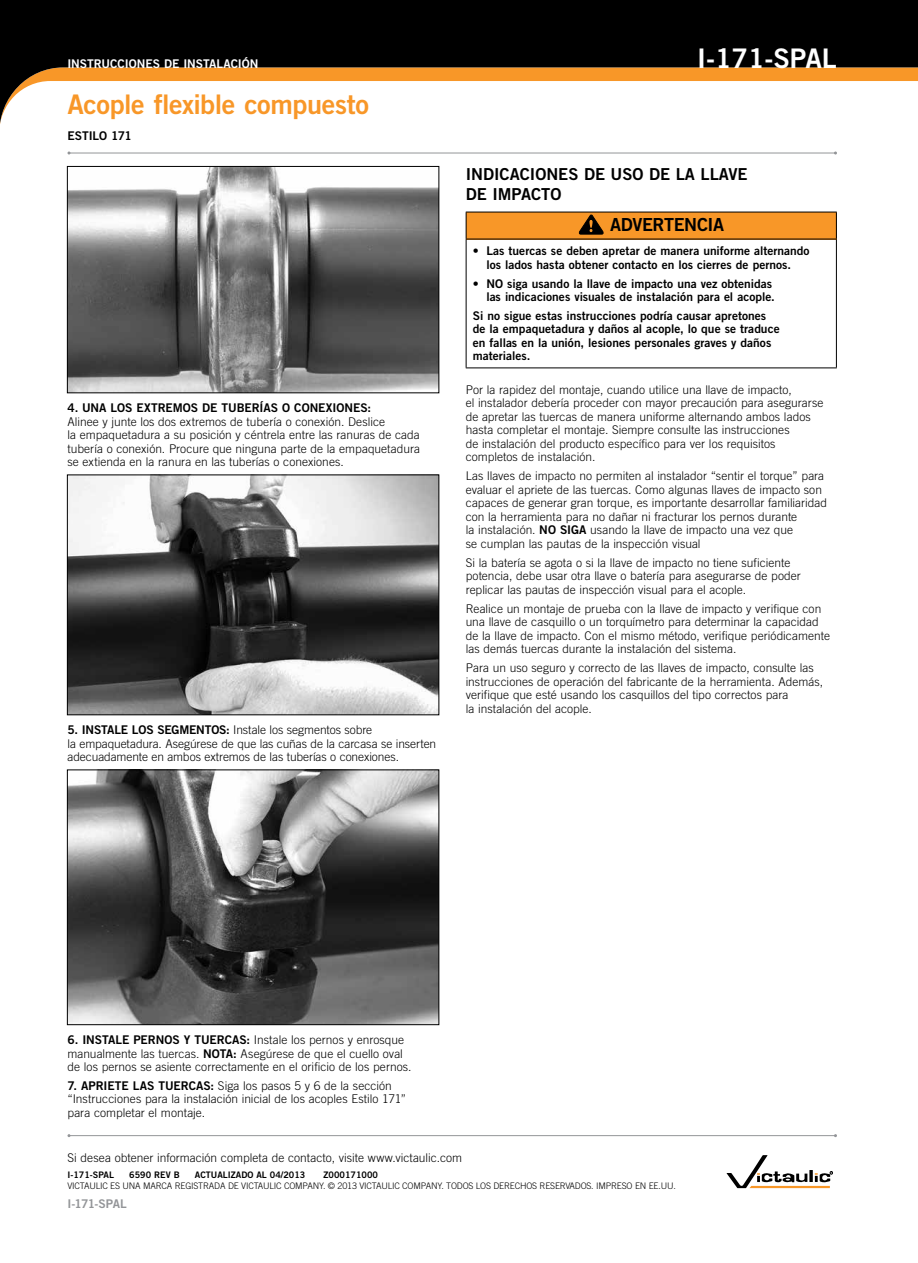
<style>
.page{position:relative;width:918px;height:1263px;background:#fff}
.page>*{position:absolute;margin:0;border:0;box-sizing:border-box;transform-origin:0 0}
.t1{font:27px "Trade Gothic LT Std Bd 2";letter-spacing:-.02em;color:#f89728}
.t2{font:27px "Trade Gothic LT Std Bd 2";color:#fff}
.t3{font:18px "Trade Gothic LT Std Bd 2";letter-spacing:-.02em;color:#000}
.t4{font:16.5px/19.8px "Trade Gothic LT Std Bd 2";color:#000}
.t5{font:300 12px/13.5px "Trade Gothic LT Std";color:#000}
.t6{font:12px/13.5px "Trade Gothic LT Std Bd 2";color:#000;text-align:center}
.t7{font:12px "Trade Gothic LT Std Bd 2";letter-spacing:-.01em;color:#fff}
.t8{font:12px "Trade Gothic LT Std Bd 2";letter-spacing:-.035em;color:#939598}
.t9{font:300 9px "Trade Gothic LT Std";letter-spacing:-.02em;color:#000}
.t10{font:9px "Trade Gothic LT Std Bd 2";color:#000}
.s1{font-family:"Trade Gothic LT Std Bd 2";font-weight:400}
</style>
<div class="page">
<img style="left:69px;top:168px;width:368px;height:223px">
<div style="left:67px;top:166px;width:372px;height:227px;border:1px solid #000"></div>
<img style="left:69px;top:476px;width:368px;height:237px">
<div style="left:67px;top:474px;width:372px;height:241px;border:1px solid #000"></div>
<img style="left:69px;top:771px;width:368px;height:252px">
<div style="left:67px;top:769px;width:372px;height:256px;border:1px solid #000"></div>
<div style="left:466px;top:212px;width:370px;height:27px;background:#f89728"></div>
<hr style="left:466px;top:212px;width:371px;height:1px;background:#000">
<svg style="left:466px;top:212px;width:1px;height:27px"></svg>
<svg style="left:836px;top:212px;width:1px;height:27px"></svg>
<hr style="left:466px;top:239px;width:371px;height:1px;background:#000">
<hr style="left:466px;top:239px;width:1px;height:128px;background:#000">
<hr style="left:836px;top:239px;width:1px;height:128px;background:#000">
<hr style="left:466px;top:367px;width:371px;height:1px;background:#000">
<svg style="left:579px;top:215px;width:25px;height:19px"></svg>
<svg style="left:0;top:0;width:918px;height:124px;fill:#000"></svg>
<hr style="left:69px;top:153px;width:767px;height:1px;background:#939598">
<svg style="left:727px;top:1155px;width:106px;height:33px"></svg>
<hr style="left:69px;top:1135px;width:767px;height:1px;background:#939598">
<p class="t7" style="left:68px;top:56px;width:193px">Instrucciones de Instalación</p>
<h1 class="t2" style="left:697px;top:41px;width:141px">I-171-SPAL</h1>
<h1 class="t1" style="left:68px;top:88px;width:303px">Acople flexible compuesto</h1>
<p class="t6" style="left:68px;top:129px;width:66px">Estilo 171</p>
<p class="t6" style="left:68px;top:401px;width:305px">4. UNA LOS EXTREMOS DE TUBERÍAS O CONEXIONES:</p>
<p class="t5" style="left:68px;top:414px;width:354px">Alinee y junte los dos extremos de tubería o conexión. Deslice<br>la empaquetadura a su posición y céntrela entre las ranuras de cada tubería o conexión. Procure que ninguna parte de la empaquetadura se extienda en la ranura en las tuberías o conexiones.</p>
<p class="t5" style="left:68px;top:723px;width:370px"><span class="s1">5. INSTALE LOS SEGMENTOS:</span> Instale los segmentos sobre<br>la empaquetadura. Asegúrese de que las cuñas de la carcasa se inserten adecuadamente en ambos extremos de las tuberías o conexiones.</p>
<h3 class="t4" style="left:466px;top:164px;width:283px">INDICACIONES DE USO DE LA LLAVE<br>DE IMPACTO</h3>
<h2 class="t3" style="left:610px;top:213px;width:116px">ADVERTENCIA</h2>
<p class="t6" style="left:473px;top:244px;width:338px">• Las tuercas se deben apretar de manera uniforme alternando los lados hasta obtener contacto en los cierres de pernos.</p>
<p class="t6" style="left:473px;top:276px;width:304px;text-align:right">• NO siga usando la llave de impacto una vez obtenidas las indicaciones visuales de instalación para el acople.</p>
<p class="t6" style="left:473px;top:309px;width:308px;text-align:left">Si no sigue estas instrucciones podría causar apretones de la empaquetadura y daños al acople, lo que se traduce en fallas en la unión, lesiones personales graves y daños materiales.</p>
<p class="t5" style="left:466px;top:383px;width:359px">Por la rapidez del montaje, cuando utilice una llave de impacto,<br>el instalador debería proceder con mayor precaución para asegurarse de apretar las tuercas de manera uniforme alternando ambos lados hasta completar el montaje. Siempre consulte las instrucciones<br>de instalación del producto específico para ver los requisitos completos de instalación.</p>
<p class="t5" style="left:466px;top:469px;width:363px">Las llaves de impacto no permiten al instalador “sentir el torque” para evaluar el apriete de las tuercas. Como algunas llaves de impacto son capaces de generar gran torque, es importante desarrollar familiaridad con la herramienta para no dañar ni fracturar los pernos durante<br>la instalación. <span class="s1">NO SIGA</span> usando la llave de impacto una vez que<br>se cumplan las pautas de la inspección visual</p>
<p class="t5" style="left:466px;top:556px;width:337px">Si la batería se agota o si la llave de impacto no tiene suficiente potencia, debe usar otra llave o batería para asegurarse de poder replicar las pautas de inspección visual para el acople.</p>
<p class="t5" style="left:466px;top:601px;width:366px">Realice un montaje de prueba con la llave de impacto y verifique con una llave de casquillo o un torquímetro para determinar la capacidad de la llave de impacto. Con el mismo método, verifique periódicamente las demás tuercas durante la instalación del sistema.</p>
<p class="t5" style="left:466px;top:661px;width:359px">Para un uso seguro y correcto de las llaves de impacto, consulte las instrucciones de operación del fabricante de la herramienta. Además, verifique que esté usando los casquillos del tipo correctos para<br>la instalación del acople.</p>
<p class="t5" style="left:68px;top:1033px;width:346px"><span class="s1">6. INSTALE PERNOS Y TUERCAS:</span> Instale los pernos y enrosque manualmente las tuercas. <span class="s1">NOTA:</span> asegúrese de que el cuello oval de los pernos se asiente correctamente en el orificio de los pernos.</p>
<p class="t5" style="left:68px;top:1079px;width:340px"><span class="s1">7. APRIETE LAS TUERCAS:</span> Siga los pasos 5 y 6 de la sección “Instrucciones para la instalación inicial de los acoples Estilo 171” para completar el montaje.</p>
<p class="t5" style="left:68px;top:1150px;width:396px">Si desea obtener información completa de contacto, visite www.victaulic.com</p>
<p class="t10" style="left:68px;top:1169px;width:48px">I-171-SPAL</p>
<p class="t10" style="left:129px;top:1169px;width:52px">6590 rev B</p>
<p class="t10" style="left:195px;top:1169px;width:112px">Actuali zado al 04/2013</p>
<p class="t10" style="left:324px;top:1169px;width:56px">Z000171000</p>
<p class="t9" style="left:67px;top:1181px;width:610px">Victaulic es una marca registrada de Victaulic Company. © 2013 Victaulic Company. Todos los derechos reservados. I mpreso en EE.UU .</p>
<p class="t8" style="left:68px;top:1197px;width:61px">I-171-SPAL</p>
</div>
